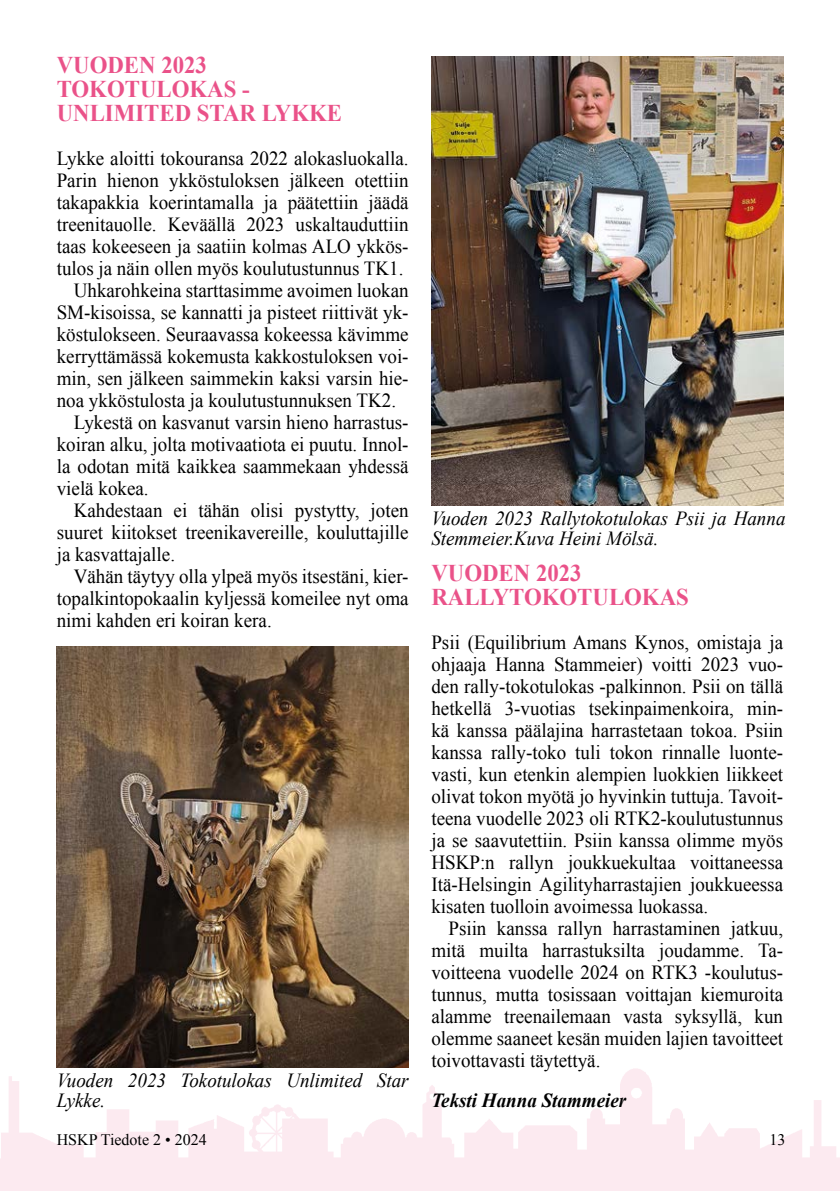
<style>
.page{position:relative;width:840px;height:1191px;background:#fff}
.page>*{position:absolute;margin:0;border:0;box-sizing:border-box;transform-origin:0 0}
.lista_otsikko{font:700 24px "Times New Roman";color:#ea5289;scale:.95 1}
.tiedottaa_leipäteksti{font:20px/22px "Times New Roman";color:#000;text-align:justify;scale:.95 1}
.tiedottaa_leipäteksti_eka{font:20px/22px "Times New Roman";color:#000;text-align:justify;scale:.95 1}
.kuvateksti{font:italic 20px/20px "Times New Roman";color:#000;scale:.95 1}
.teksti_ja_kuva{font:italic 700 20px "Times New Roman";color:#000;scale:.95 1}
.t1{font:16px "Times New Roman";color:#000}
</style>
<div class="page">
<img style="left:0;top:1066px;width:839px;height:125px">
<img style="left:57px;top:646px;width:351px;height:421px">
<img style="left:431px;top:57px;width:351px;height:448px">
<p class="lista_otsikko" style="left:57px;top:48px;width:159px">VUODEN 2023</p>
<p class="lista_otsikko" style="left:57px;top:72px;width:204px">TOKOTULOKAS -</p>
<p class="lista_otsikko" style="left:57px;top:96px;width:302px">UNLIMITED STAR LYKKE</p>
<p class="tiedottaa_leipäteksti_eka" style="left:57px;top:147px;width:372px">Lykke aloitti tokouransa 2022 alokasluokalla.<br>Parin hienon ykköstuloksen jälkeen otettiin takapakkia koerintamalla ja päätettiin jäädä treenitauolle. Keväällä 2023 uskaltauduttiin taas kokeeseen ja saatiin kolmas ALO ykkös&shy;tulos ja näin ollen myös koulutustunnus TK1.</p>
<p class="tiedottaa_leipäteksti" style="left:57px;top:279px;width:372px;text-indent:17px">Uhkarohkeina starttasimme avoimen luokan SM-kisoissa, se kannatti ja pisteet riittivät yk&shy;köstulokseen. Seuraavassa kokeessa kävimme kerryttämässä kokemusta kakkostuloksen voi&shy;min, sen jälkeen saimmekin kaksi varsin hie&shy;noa ykköstulosta ja koulutustunnuksen TK2.</p>
<p class="tiedottaa_leipäteksti" style="left:57px;top:411px;width:372px;text-indent:17px">Lykestä on kasvanut varsin hieno harrastus&shy;koiran alku, jolta motivaatiota ei puutu. Innol&shy;la odotan mitä kaikkea saammekaan yhdessä vielä kokea.</p>
<p class="tiedottaa_leipäteksti" style="left:57px;top:499px;width:372px;text-indent:17px">Kahdestaan ei tähän olisi pystytty, joten suuret kiitokset treenikavereille, kouluttajille ja kasvattajalle.</p>
<p class="tiedottaa_leipäteksti" style="left:57px;top:565px;width:372px;text-indent:17px">Vähän täytyy olla ylpeä myös itsestäni, kier&shy;topalkintopokaalin kyljessä komeilee nyt oma nimi kahden eri koiran kera.</p>
<p class="kuvateksti" style="left:57px;top:1070px;width:372px">Vuoden 2023 Tokotulokas Unlimited Star<br>Lykke.</p>
<p class="kuvateksti" style="left:431px;top:508px;width:374px">Vuoden 2023 Rallytokotulokas Psii ja Hanna<br>Stemmeier.Kuva Heini Mölsä.</p>
<p class="lista_otsikko" style="left:431px;top:556px;width:159px">VUODEN 2023</p>
<p class="lista_otsikko" style="left:431px;top:580px;width:272px">RALLYTOKOTULOKAS</p>
<p class="tiedottaa_leipäteksti_eka" style="left:431px;top:631px;width:371px">Psii (Equilibrium Amans Kynos, omistaja ja ohjaaja Hanna Stammeier) voitti 2023 vuo&shy;den rally-tokotulokas -palkinnon. Psii on tällä hetkellä 3-vuotias tsekinpaimenkoira, min&shy;kä kanssa päälajina harrastetaan tokoa. Psiin kanssa rally-toko tuli tokon rinnalle luonte&shy;vasti, kun etenkin alempien luokkien liikkeet olivat tokon myötä jo hyvinkin tuttuja. Tavoit&shy;teena vuodelle 2023 oli RTK2-koulutustunnus ja se saavutettiin. Psiin kanssa olimme myös HSKP:n rallyn joukkuekultaa voittaneessa Itä-Helsingin Agilityharrastajien joukkueessa kisaten tuolloin avoimessa luokassa.</p>
<p class="tiedottaa_leipäteksti" style="left:431px;top:917px;width:371px;text-indent:17px">Psiin kanssa rallyn harrastaminen jatkuu, mitä muilta harrastuksilta joudamme. Ta&shy;voitteena vuodelle 2024 on RTK3 -koulutus&shy;tunnus, mutta tosissaan voittajan kiemuroita alamme treenailemaan vasta syksyllä, kun olemme saaneet kesän muiden lajien tavoitteet toivottavasti täytettyä.</p>
<p class="teksti_ja_kuva" style="left:431px;top:1086px;width:206px">Teksti Hanna Stammeier</p>
<p class="t1" style="left:57px;top:1129px;width:151px">HSKP Tiedote 2 • 2024</p>
<p class="t1" style="left:769px;top:1129px;width:17px">13</p>
</div>
